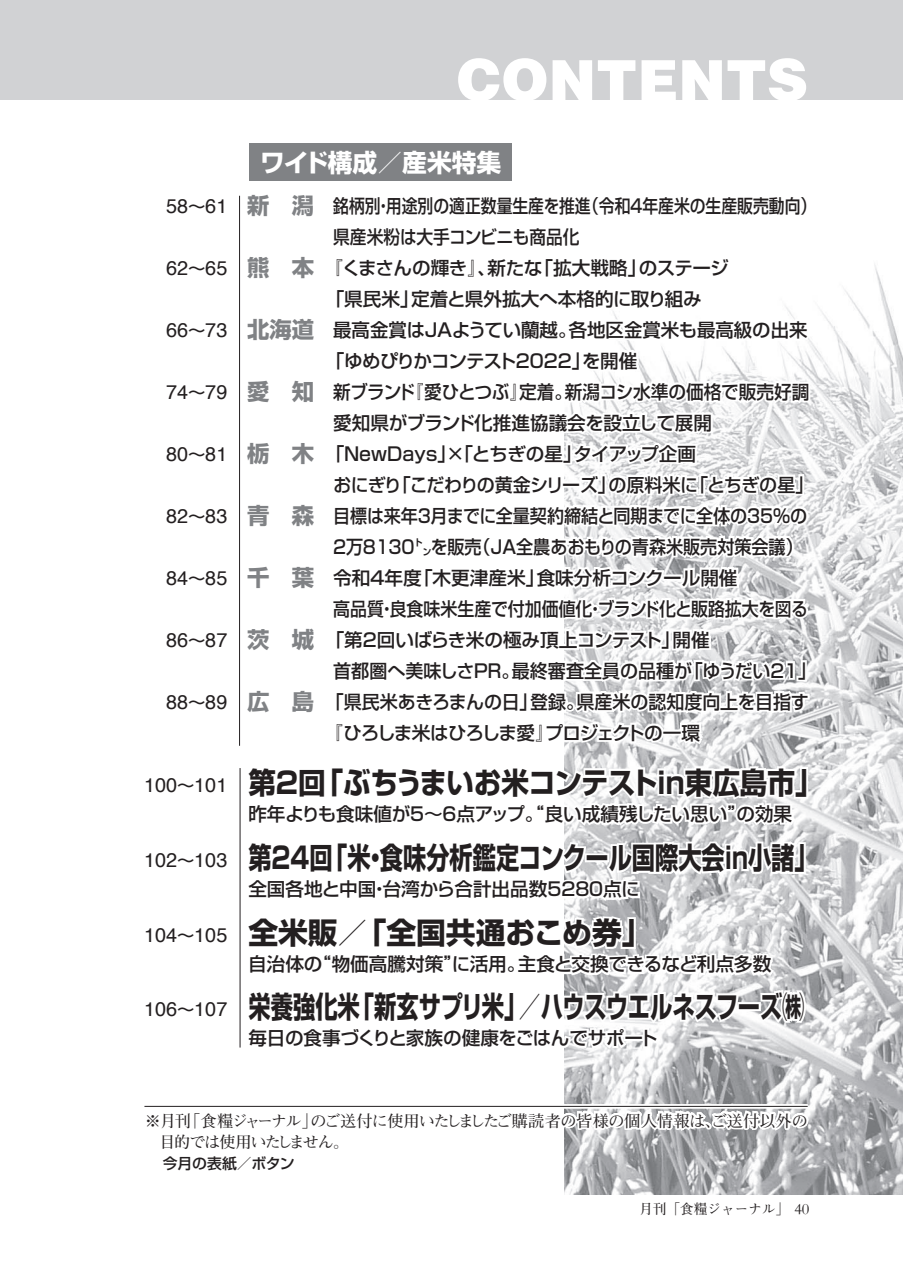
<style>
.page{position:relative;width:903px;height:1275px;background:#fff}
.page>*{position:absolute;margin:0;border:0;box-sizing:border-box;transform-origin:0 0}
.t1{font:700 29.75px "Shin Go Pro";color:#231f20;scale:.78 1}
.t2{font:700 29.75px "Shin Go Pro";letter-spacing:-.02em;color:#231f20;scale:.93 1}
.t3{font:700 29.75px "Shin Go Pro";letter-spacing:-.02em;color:#231f20;scale:.75 1}
.t4{font:700 29.75px "Shin Go Pro";color:#231f20}
.t5{font:700 29.75px "Shin Go Pro";color:#231f20;scale:.75 1}
.t6{font:700 24.85px "Shin Go Pro";color:#fff}
.t7{font:700 22.4px "Shin Go Pro";color:#808285}
.t8{font:19.78px "Helvetica";color:#231f20}
.t9{font:500 18.55px/31px "Shin Go Pro";letter-spacing:-.01em;color:#231f20}
.t10{font:500 18.55px "Shin Go Pro";letter-spacing:-.01em;color:#231f20;scale:.92 1}
.t11{font:500 18.55px/31px "Shin Go Pro";letter-spacing:-.01em;color:#231f20;scale:.85 1}
.t12{font:500 18.55px "Shin Go Pro";letter-spacing:-.01em;color:#231f20;scale:.95 1}
.t13{font:500 18.55px "Shin Go Pro";letter-spacing:-.035em;color:#231f20}
.t14{font:500 18.55px "Shin Go Pro";letter-spacing:-.03em;color:#231f20}
.t15{font:500 18.55px "Shin Go Pro";letter-spacing:-.065em;color:#231f20}
.t16{font:500 18.55px "Shin Go Pro";letter-spacing:-.07em;color:#231f20}
.t17{font:500 18.55px "Shin Go Pro";letter-spacing:-.055em;color:#231f20}
.t18{font:500 18.55px "Shin Go Pro";letter-spacing:-.125em;color:#231f20;scale:.92 1}
.t19{font:500 18.55px "Shin Go Pro";letter-spacing:-.06em;color:#231f20}
.t20{font:500 18.55px "Shin Go Pro";letter-spacing:-.265em;color:#231f20}
.t21{font:500 18.55px "Shin Go Pro";letter-spacing:-.05em;color:#231f20}
.t22{font:500 18.55px "Shin Go Pro";letter-spacing:-.01em;color:#231f20;scale:.91 1}
.t23{font:500 17.32px "Shin Go Pro";color:#231f20}
.t24{font:700 16.1px "Futo Min A101 Pro";letter-spacing:-.02em;color:#231f20}
.t25{font:700 16.1px/21.2px "Futo Min A101 Pro";letter-spacing:-.08em;color:#231f20}
.t26{font:700 16.1px "Futo Min A101 Pro";letter-spacing:-.115em;color:#231f20}
.t27{font:16.1px "Garamond";color:#231f20}
.t28{font:700 16.1px "Futo Min A101 Pro";letter-spacing:-.04em;color:#231f20}
.t29{font:500 14.88px "Shin Go Pro";letter-spacing:-.025em;color:#231f20}
.t30{font:700 13.65px "Futo Min A101 Pro";color:#231f20}
</style>
<div class="page">
<div style="left:0;top:0;width:903px;height:100px;background:#d1d2d4"></div>
<svg style="left:458px;top:58px;width:88px;height:42px"></svg>
<svg style="left:552px;top:60px;width:40px;height:40px"></svg>
<svg style="left:598px;top:60px;width:37px;height:40px"></svg>
<svg style="left:641px;top:60px;width:35px;height:40px"></svg>
<svg style="left:682px;top:58px;width:124px;height:42px"></svg>
<img style="left:564px;top:264px;width:339px;height:931px">
<svg style="left:564px;top:758px;width:246px;height:146px"></svg>
<svg style="left:239px;top:913px;width:571px;height:262px"></svg>
<svg style="left:144px;top:1104px;width:664px;height:4px"></svg>
<hr style="left:144px;top:1106px;width:664px;height:1px;background:#231f20">
<hr style="left:239px;top:196px;width:1px;height:550px;background:#231f20">
<svg style="left:327px;top:143px;width:486px;height:604px"></svg>
<div style="left:249px;top:144px;width:262px;height:37px;background:#808285"></div>
<hr style="left:240px;top:768px;width:1px;height:279px;background:#231f20">
<p class="t8" style="left:205px;top:191px;width:24px">61</p>
<p class="t8" style="left:166px;top:191px;width:24px">58</p>
<p class="t23" style="left:188px;top:193px;width:19px">~</p>
<p class="t8" style="left:166px;top:253px;width:24px">62</p>
<p class="t8" style="left:205px;top:253px;width:24px">65</p>
<p class="t23" style="left:188px;top:255px;width:19px">~</p>
<p class="t8" style="left:166px;top:315px;width:24px">66</p>
<p class="t8" style="left:205px;top:315px;width:24px">73</p>
<p class="t23" style="left:188px;top:317px;width:19px">~</p>
<p class="t8" style="left:166px;top:377px;width:24px">74</p>
<p class="t8" style="left:205px;top:377px;width:24px">79</p>
<p class="t23" style="left:188px;top:379px;width:19px">~</p>
<p class="t8" style="left:205px;top:439px;width:24px">81</p>
<p class="t8" style="left:166px;top:439px;width:24px">80</p>
<p class="t23" style="left:188px;top:441px;width:19px">~</p>
<p class="t8" style="left:166px;top:501px;width:24px">82</p>
<p class="t8" style="left:205px;top:501px;width:24px">83</p>
<p class="t23" style="left:188px;top:503px;width:19px">~</p>
<p class="t8" style="left:205px;top:563px;width:24px">85</p>
<p class="t8" style="left:166px;top:563px;width:24px">84</p>
<p class="t23" style="left:188px;top:565px;width:19px">~</p>
<p class="t8" style="left:166px;top:625px;width:24px">86</p>
<p class="t8" style="left:205px;top:625px;width:24px">87</p>
<p class="t23" style="left:188px;top:627px;width:19px">~</p>
<p class="t8" style="left:205px;top:687px;width:24px">89</p>
<p class="t8" style="left:166px;top:687px;width:24px">88</p>
<p class="t23" style="left:188px;top:689px;width:19px">~</p>
<p class="t8" style="left:144px;top:770px;width:35px">100</p>
<p class="t8" style="left:194px;top:770px;width:35px">101</p>
<p class="t23" style="left:177px;top:771px;width:19px">~</p>
<p class="t8" style="left:144px;top:845px;width:35px">102</p>
<p class="t8" style="left:194px;top:845px;width:35px">103</p>
<p class="t23" style="left:177px;top:846px;width:19px">~</p>
<p class="t8" style="left:144px;top:920px;width:35px">104</p>
<p class="t8" style="left:194px;top:920px;width:35px">105</p>
<p class="t23" style="left:177px;top:921px;width:19px">~</p>
<p class="t8" style="left:144px;top:994px;width:35px">106</p>
<p class="t8" style="left:194px;top:994px;width:35px">107</p>
<p class="t23" style="left:177px;top:995px;width:19px">~</p>
<h2 class="t6" style="left:260px;top:143px;width:243px">ワイド構成／産米特集</h2>
<p class="t7" style="left:247px;top:187px;width:68px">新　潟</p>
<p class="t11" style="left:583px;top:188px;width:276px">（令和４年産米の生産販売動向(</p>
<p class="t11" style="left:333px;top:188px;width:304px">銘柄別用途別の適正数量生産を推進</p>
<p class="t11" style="left:333px;top:188px;width:291px;text-indent:42px">・<br>県産米粉は大手コンビニも商品化</p>
<p class="t7" style="left:247px;top:249px;width:68px">熊　本</p>
<p class="t9" style="left:535px;top:250px;width:113px">「拡大戦略」</p>
<p class="t9" style="left:639px;top:250px;width:92px">のステージ</p>
<p class="t9" style="left:411px;top:250px;width:292px;text-indent:-87px">『くまさんの輝き』、<br>定着と県外拡大へ本格的に取り組み</p>
<p class="t9" style="left:487px;top:250px;width:56px">新たな</p>
<p class="t9" style="left:326px;top:281px;width:95px">「県民米」</p>
<p class="t7" style="left:247px;top:311px;width:68px">北海道</p>
<p class="t9" style="left:513px;top:312px;width:125px;text-indent:-180px">最高金賞はＪＡようてい蘭越。<br>２０２２を開催</p>
<p class="t9" style="left:569px;top:312px;width:240px">各地区金賞米も最高級の出来</p>
<p class="t17" style="left:326px;top:345px;width:192px">「ゆめぴりかコンテスト</p>
<p class="t9" style="left:572px;top:343px;width:20px">」</p>
<p class="t7" style="left:247px;top:373px;width:68px">愛　知</p>
<p class="t7" style="left:247px;top:435px;width:68px">栃　木</p>
<p class="t12" style="left:333px;top:376px;width:88px">新ブランド</p>
<p class="t9" style="left:333px;top:405px;width:380px">愛知県がブランド化推進協議会を設立して展開</p>
<p class="t21" style="left:573px;top:438px;width:124px">タイアップ企画</p>
<p class="t12" style="left:406px;top:376px;width:130px">『愛ひとつぶ』</p>
<p class="t12" style="left:519px;top:376px;width:57px">定着。</p>
<p class="t12" style="left:565px;top:376px;width:259px">新潟コシ水準の価格で販売好調</p>
<p class="t20" style="left:326px;top:438px;width:117px">「ＮｅｗDａｙｓ</p>
<p class="t9" style="left:438px;top:436px;width:145px">」×「とちぎの星」</p>
<p class="t7" style="left:247px;top:497px;width:68px">青　森</p>
<p class="t15" style="left:393px;top:469px;width:224px">「こだわりの黄金シリーズ」</p>
<p class="t9" style="left:690px;top:467px;width:125px">「とちぎの星「</p>
<p class="t9" style="left:608px;top:467px;width:91px">の原料米に</p>
<p class="t9" style="left:333px;top:467px;width:70px">おにぎり</p>
<p class="t10" style="left:333px;top:500px;width:517px">目標は来年３月までに全量契約締結と同期までに全体の35％の</p>
<p class="t10" style="left:473px;top:531px;width:359px">（ＪＡ全農あおもりの青森米販売対策会議(</p>
<p class="t18" style="left:331px;top:531px;width:165px">２万８１３０㌧を販売</p>
<p class="t7" style="left:247px;top:559px;width:68px">千　葉</p>
<p class="t9" style="left:537px;top:560px;width:202px">食味分析コンクール開催</p>
<p class="t9" style="left:414px;top:560px;width:132px">「木更津産米」</p>
<p class="t9" style="left:333px;top:560px;width:476px">令和４年度<br>高品質良食味米生産で付加価値化ブランド化と販路拡大を図る</p>
<p class="t22" style="left:378px;top:593px;width:20px">・</p>
<p class="t22" style="left:587px;top:593px;width:20px">・</p>
<p class="t7" style="left:247px;top:621px;width:68px">茨　城</p>
<p class="t13" style="left:326px;top:624px;width:356px">「第２回いばらき米の極み頂上コンテスト」</p>
<p class="t9" style="left:672px;top:622px;width:39px">開催</p>
<p class="t9" style="left:512px;top:653px;width:182px">最終審査全員の品種が</p>
<p class="t9" style="left:333px;top:653px;width:188px">首都圏へ美味しさＰＲ。</p>
<p class="t9" style="left:685px;top:653px;width:133px">「ゆうだい21「</p>
<p class="t7" style="left:247px;top:683px;width:68px">広　島</p>
<p class="t9" style="left:576px;top:684px;width:234px">県産米の認知度向上を目指す</p>
<p class="t9" style="left:326px;top:684px;width:213px">「県民米あきろまんの日」</p>
<p class="t9" style="left:530px;top:684px;width:55px">登録。</p>
<p class="t19" style="left:545px;top:717px;width:157px">プロジェクトの一環</p>
<p class="t16" style="left:324px;top:717px;width:232px">『ひろしま米はひろしま愛』</p>
<h1 class="t2" style="left:248px;top:759px;width:619px">第２「回 ぶちうまいお米コンテストin東広島市「</h1>
<p class="t9" style="left:736px;top:796px;width:57px">の効果</p>
<p class="t9" style="left:248px;top:796px;width:499px">昨年よりも食味値が５～６点アップ。“良い成績残したい思い”</p>
<h1 class="t1" style="left:380px;top:834px;width:563px">食味分析鑑定コンクール国際大会in小諸「</h1>
<h1 class="t1" style="left:248px;top:834px;width:179px">第 2 4 「回 ・米</h1>
<p class="t9" style="left:248px;top:872px;width:393px">全国各地と中国台湾から合計出品数５２８０点に</p>
<p class="t9" style="left:370px;top:872px;width:20px">・</p>
<h1 class="t4" style="left:248px;top:909px;width:121px">全米販／</h1>
<h1 class="t4" style="left:357px;top:909px;width:296px">「全国共通おこめ券「</h1>
<p class="t14" style="left:518px;top:949px;width:255px">主食と交換できるなど利点多数</p>
<p class="t9" style="left:313px;top:947px;width:151px">“物価高騰対策”</p>
<p class="t9" style="left:248px;top:947px;width:76px">自治体の</p>
<p class="t9" style="left:452px;top:947px;width:75px">に活用。</p>
<h1 class="t3" style="left:352px;top:983px;width:605px">「新玄サプリ米 ／」 ハウスウエルネスフーズ㈱</h1>
<h1 class="t5" style="left:248px;top:983px;width:150px">栄養強化米</h1>
<p class="t9" style="left:248px;top:1020px;width:411px">毎日の食事づくりと家族の健康をごはんでサポート</p>
<p class="t26" style="left:184px;top:1108px;width:135px">「食糧ジャーナル」</p>
<p class="t24" style="left:311px;top:1108px;width:499px">のご送付に使用いたしましたご購読者の皆様の個人情報はご送付以外の</p>
<p class="t25" style="left:145px;top:1108px;width:206px">※月刊<br>　目的では使用いたしません。</p>
<p class="t29" style="left:251px;top:1151px;width:45px">ボタン</p>
<p class="t28" style="left:705px;top:1108px;width:18px">、</p>
<p class="t29" style="left:163px;top:1151px;width:147px">今月の表紙／こすもす</p>
<p class="t30" style="left:639px;top:1198px;width:152px">月刊「食糧ジャーナル「</p>
<p class="t27" style="left:794px;top:1199px;width:17px">40</p>
</div>
